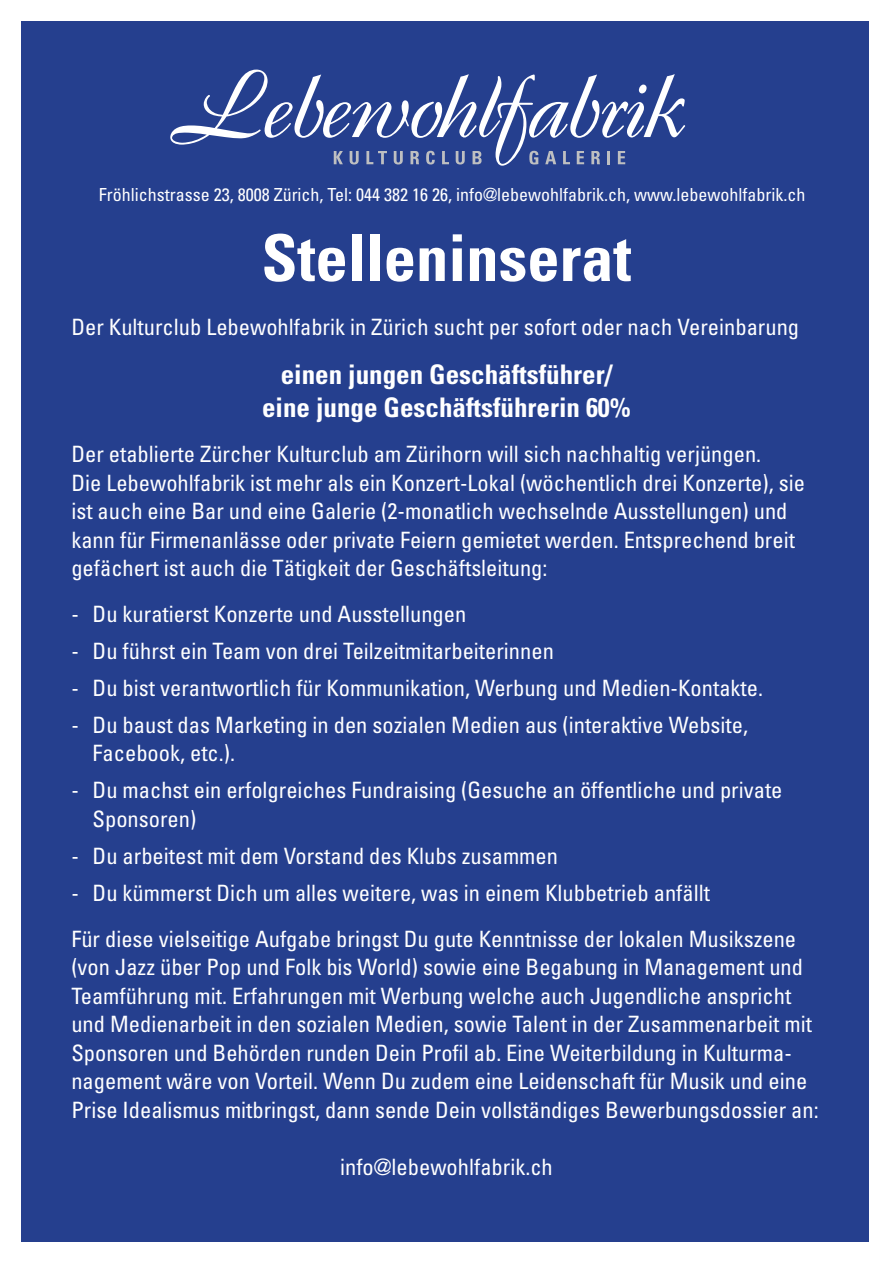
<style>
.page{position:relative;width:893px;height:1263px;background:#fff}
.page>*{position:absolute;margin:0;border:0;box-sizing:border-box;transform-origin:0 0}
.t1{font:700 condensed 64.65px "Univers";color:#fff}
.t2{font:700 condensed 27px/32.4px "Univers";color:#fff;text-align:center}
.t3{font:condensed 22.5px/28.5px "Univers";color:#fff}
.t4{font:condensed 18px "Univers";color:#fff}
</style>
<div class="page">
<div style="left:21px;top:21px;width:847px;height:1221px;background:#253f8e"></div>
<svg style="left:170px;top:70px;width:515px;height:96px"></svg>
<p class="t4" style="left:99px;top:184px;width:708px">Fröhlichstrasse 23, 8008 Zürich, Tel: 044 382 16 26, info@lebewohlfabrik.ch, www.lebewohlfabrik.ch</p>
<h1 class="t1" style="left:262px;top:218px;width:371px">Stelleninserat</h1>
<p class="t3" style="left:71px;top:312px;width:729px">Der Kulturclub Lebewohlfabrik in Zürich sucht per sofort oder nach Vereinbarung</p>
<p class="t2" style="left:262px;top:358px;width:370px">einen jungen Geschäftsführer/ eine junge Geschäftsführerin 60%</p>
<p class="t3" style="left:71px;top:440px;width:735px">Der etablierte Zürcher Kulturclub am Zürihorn will sich nachhaltig verjüngen.<br>Die Lebewohlfabrik ist mehr als ein Konzert-Lokal (wöchentlich drei Konzerte), sie ist auch eine Bar und eine Galerie (2-monatlich wechselnde Ausstellungen) und kann für Firmenanlässe oder private Feiern gemietet werden. Entsprechend breit gefächert ist auch die Tätigkeit der Geschäftsleitung:</p>
<p class="t3" style="left:71px;top:599px;width:396px">- Du kuratierst Konzerte und Ausstellungen</p>
<p class="t3" style="left:71px;top:636px;width:484px">- Du führst ein Team von drei Teilzeitmitarbeiterinnen</p>
<p class="t3" style="left:71px;top:673px;width:693px">- Du bist verantwortlich für Kommunikation, Werbung und Medien-Kontakte.</p>
<p class="t3" style="left:93px;top:710px;width:657px;text-indent:-21px">- Du baust das Marketing in den sozialen Medien aus (interaktive Website,<br>Facebook, etc.).</p>
<p class="t3" style="left:93px;top:776px;width:691px;text-indent:-21px">- Du machst ein erfolgreiches Fundraising (Gesuche an öffentliche und private<br>Sponsoren)</p>
<p class="t3" style="left:71px;top:841px;width:488px">- Du arbeitest mit dem Vorstand des Klubs zusammen</p>
<p class="t3" style="left:71px;top:870px;width:726px;line-height:45.5px">- Du kümmerst Dich um alles weitere, was in einem Klubbetrieb anfällt<br>Für diese vielseitige Aufgabe bringst Du gute Kenntnisse der lokalen Musikszene</p>
<p class="t3" style="left:71px;top:952px;width:749px">(von Jazz über Pop und Folk bis World) sowie eine Begabung in Management und Teamführung mit. Erfahrungen mit Werbung welche auch Jugendliche anspricht und Medienarbeit in den sozialen Medien, sowie Talent in der Zusammenarbeit mit Sponsoren und Behörden runden Dein Profil ab. Eine Weiterbildung in Kulturma&shy;nagement wäre von Vorteil. Wenn Du zudem eine Leidenschaft für Musik und eine Prise Idealismus mitbringst, dann sende Dein vollständiges Bewerbungsdossier an:</p>
<p class="t3" style="left:340px;top:1152px;width:214px">info@lebewohlfabrik.ch</p>
</div>
